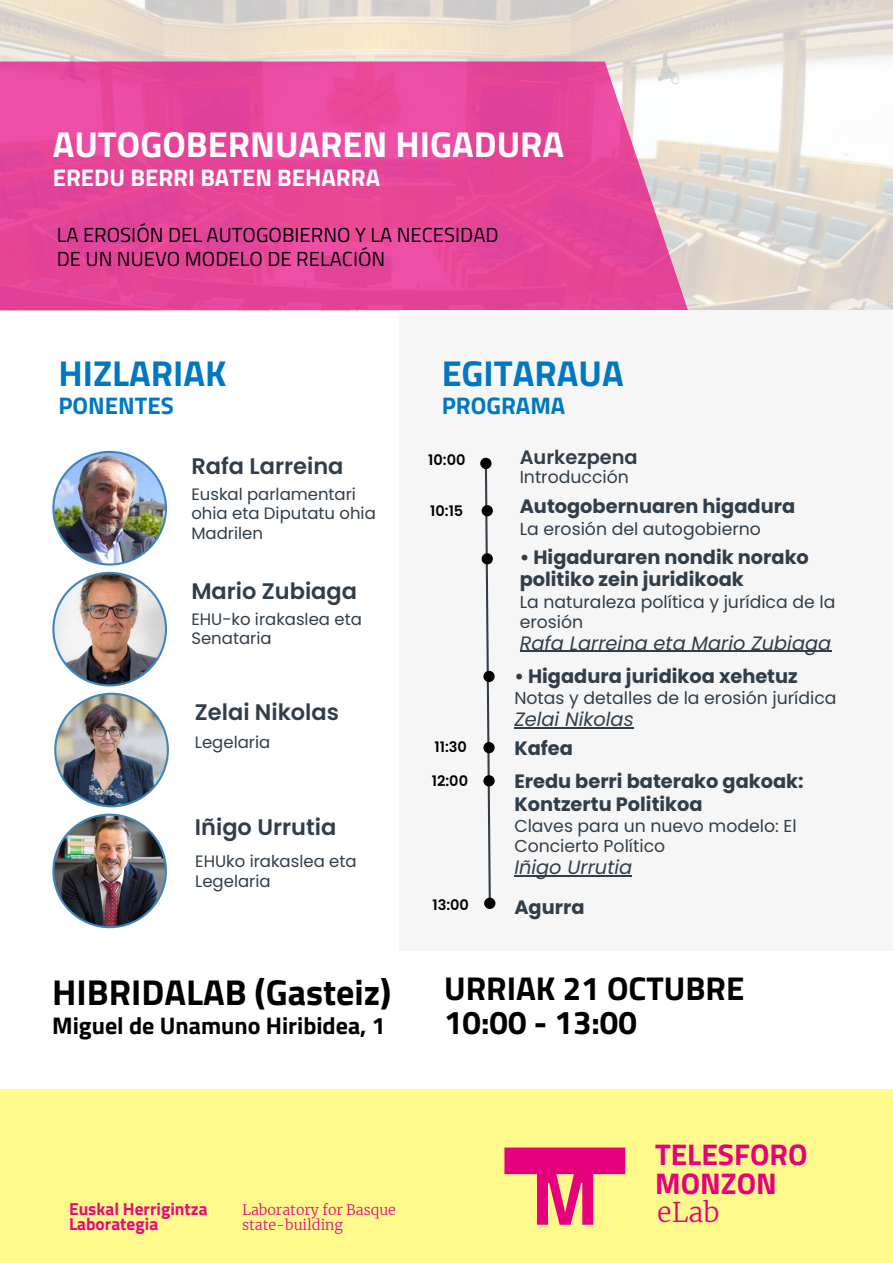
<style>
.page{position:relative;width:893px;height:1263px;background:#fff}
.page>*{position:absolute;margin:0;border:0;box-sizing:border-box;transform-origin:0 0}
.t1{font:700 36px "Titillium Web";color:#fff}
.t2{font:700 36px "Titillium Web";color:#000}
.t3{font:700 36px "Titillium Web";color:#0078c1}
.t4{font:700 33px/34.5px "Titillium Web";color:#000}
.t5{font:700 29.85px/29.2px "Titillium Web";color:#e6007d}
.t6{font:300 26.78px "Merriweather";color:#e6007d}
.t7{font:700 24px "Titillium Web";color:#000}
.t8{font:700 24px "Titillium Web";color:#fff}
.t9{font:700 24px "Titillium Web";color:#0078c1}
.t10{font:600 22.5px "Poppins";color:#313e49}
.t11{font:20.33px/24.5px "Titillium Web";color:#000}
.t12{font:700 19.35px/22.8px "Poppins";color:#313e49}
.t13{font:italic 19.35px "Poppins";color:#313e49}
.t14{font:600 19.35px "Poppins";color:#313e49}
.t15{font:700 17.4px/15px "Titillium Web";color:#e60c80}
.t16{font:17.25px/20.2px "Poppins";color:#313e49}
.t17{font:16.5px/19.6px "Poppins";color:#313e49}
.t18{font:600 14.48px "Poppins";color:#000}
.t19{font:300 14.25px/15px "Merriweather";color:#e60c80}
</style>
<div class="page">
<img style="left:0;top:0;width:893px;height:310px">
<svg style="left:0;top:62px;width:688px;height:248px;background:#e6509e"></svg>
<div style="left:0;top:1089px;width:893px;height:174px;background:#fffa8b"></div>
<div style="left:400px;top:310px;width:493px;height:641px;background:#f6f6f6"></div>
<svg style="left:484px;top:466px;width:8px;height:431px"></svg>
<div style="left:485px;top:897px;width:9px;height:9px;border:2px solid #313e49;border-radius:50%"></div>
<div style="left:481px;top:505px;width:12px;height:11px;background:#000;border-radius:6px"></div>
<div style="left:483px;top:742px;width:12px;height:11px;background:#000;border-radius:6px"></div>
<div style="left:483px;top:775px;width:12px;height:11px;background:#000;border-radius:6px"></div>
<div style="left:484px;top:898px;width:11px;height:11px;background:#000;border-radius:6px"></div>
<div style="left:483px;top:671px;width:12px;height:11px;background:#000;border-radius:6px"></div>
<div style="left:481px;top:553px;width:12px;height:11px;background:#000;border-radius:6px"></div>
<div style="left:480px;top:458px;width:11px;height:11px;background:#000;border-radius:6px"></div>
<img style="left:52px;top:572px;width:115px;height:114px">
<img style="left:52px;top:813px;width:115px;height:115px">
<img style="left:52px;top:451px;width:115px;height:114px">
<img style="left:54px;top:693px;width:115px;height:114px">
<hr style="left:520px;top:651px;width:311px;height:1px;background:#313e49">
<hr style="left:514px;top:727px;width:120px;height:1px;background:#313e49">
<hr style="left:514px;top:875px;width:118px;height:1px;background:#313e49">
<svg style="left:504px;top:1147px;width:121px;height:78px"></svg>
<h1 class="t1" style="left:53px;top:117px;width:513px">AUTOGOBERNUAREN HIGADURA</h1>
<h3 class="t8" style="left:53px;top:159px;width:329px">EREDU BERRI BATEN BEHARRA</h3>
<p class="t11" style="left:57px;top:221px;width:443px">LA EROSIÓN DEL AUTOGOBIERNO Y LA NECESIDAD<br>DE UN NUEVO MODELO DE RELACIÓN</p>
<h1 class="t3" style="left:58px;top:346px;width:170px">HIZLARIAK</h1>
<h3 class="t9" style="left:58px;top:388px;width:117px">PONENTES</h3>
<h3 class="t10" style="left:191px;top:453px;width:154px">Rafa Larreina</h3>
<p class="t17" style="left:191px;top:484px;width:186px">Euskal parlamentari ohia eta Diputatu ohia<br>Madrilen</p>
<h3 class="t10" style="left:191px;top:578px;width:167px">Mario Zubiaga</h3>
<p class="t17" style="left:191px;top:609px;width:172px">EHU-ko irakaslea eta<br>Senataria</p>
<h3 class="t10" style="left:195px;top:699px;width:146px">Zelai Nikolas</h3>
<p class="t17" style="left:195px;top:732px;width:77px">Legelaria</p>
<h3 class="t10" style="left:195px;top:814px;width:143px">Iñigo Urrutia</h3>
<p class="t17" style="left:195px;top:851px;width:163px">EHUko irakaslea eta<br>Legelaria</p>
<h1 class="t2" style="left:52px;top:965px;width:341px">HIBRIDALAB (Gasteiz)</h1>
<h3 class="t7" style="left:52px;top:1007px;width:335px">Miguel de Unamuno Hiribidea, 1</h3>
<h1 class="t3" style="left:442px;top:346px;width:184px">EGITARAUA</h1>
<h3 class="t9" style="left:442px;top:388px;width:125px">PROGRAMA</h3>
<p class="t18" style="left:428px;top:452px;width:39px">10:00</p>
<p class="t18" style="left:430px;top:502px;width:35px">10:15</p>
<p class="t18" style="left:434px;top:739px;width:34px">11:30</p>
<p class="t18" style="left:432px;top:772px;width:38px">12:00</p>
<p class="t18" style="left:432px;top:897px;width:38px">13:00</p>
<p class="t14" style="left:520px;top:446px;width:119px">Aurkezpena</p>
<p class="t16" style="left:520px;top:467px;width:111px">Introducción</p>
<p class="t12" style="left:520px;top:495px;width:277px">Autogobernuaren higadura</p>
<p class="t16" style="left:520px;top:518px;width:243px">La erosión del autogobierno</p>
<p class="t12" style="left:520px;top:545px;width:291px">• Higaduraren nondik norako politiko zein juridikoak</p>
<p class="t16" style="left:520px;top:591px;width:317px">La naturaleza política y jurídica de la erosión</p>
<p class="t13" style="left:520px;top:631px;width:313px">Rafa Larreina eta Mario Zubiaga</p>
<p class="t12" style="left:514px;top:665px;width:285px">• Higadura juridikoa xehetuz</p>
<p class="t16" style="left:514px;top:688px;width:324px">Notas y detalles de la erosión jurídica</p>
<p class="t13" style="left:514px;top:708px;width:121px">Zelai Nikolas</p>
<p class="t12" style="left:514px;top:732px;width:291px;line-height:32.7px">Kafea<br>Eredu berri baterako gakoak:</p>
<p class="t12" style="left:514px;top:793px;width:190px">Kontzertu Politikoa</p>
<p class="t16" style="left:514px;top:816px;width:284px">Claves para un nuevo modelo: El<br>Concierto Político</p>
<p class="t13" style="left:514px;top:856px;width:119px">Iñigo Urrutia</p>
<p class="t12" style="left:514px;top:896px;width:72px">Agurra</p>
<h2 class="t4" style="left:444px;top:969px;width:302px">URRIAK 21 OCTUBRE<br>10:00 - 13:00</h2>
<h3 class="t5" style="left:655px;top:1138px;width:154px">TELESFORO<br>MONZON</h3>
<p class="t15" style="left:69px;top:1200px;width:140px">Euskal Herrigintza<br>Laborategia</p>
<p class="t19" style="left:242px;top:1201px;width:155px">Laboratory for Basque state-building</p>
<h3 class="t6" style="left:657px;top:1193px;width:64px">eLab</h3>
</div>
